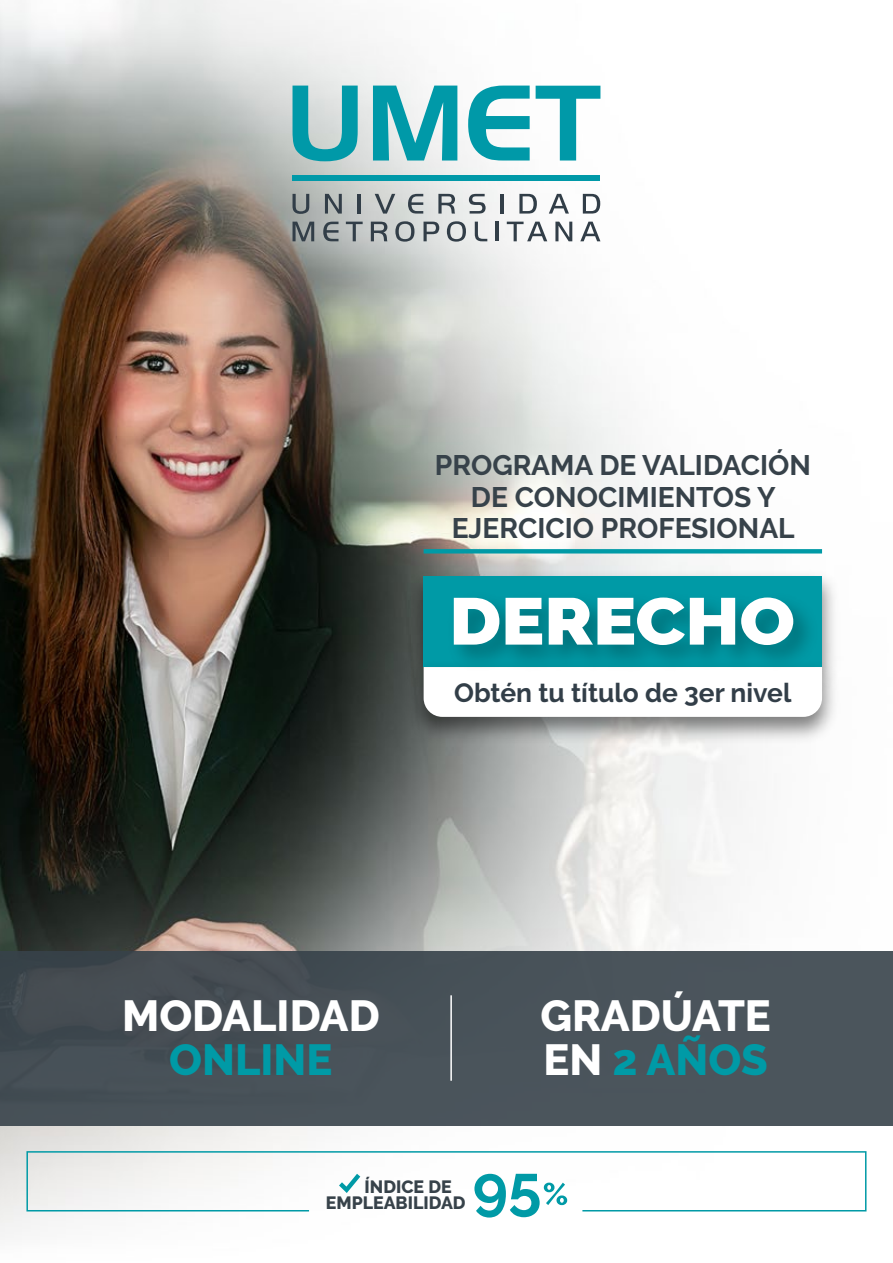
<style>
.page{position:relative;width:893px;height:1263px;background:#fff}
.page>*{position:absolute;margin:0;border:0;box-sizing:border-box;transform-origin:0 0}
.t1{font:900 66px "Raleway";color:#fff;scale:1.1 1}
.t2{font:700 60.3px "Raleway";color:#009aa6}
.t3{font:800 43.35px/43.5px "Raleway";color:#fff}
.t4{font:800 43.35px "Raleway";color:#009aa6}
.t5{font:700 28.2px/31.5px "Raleway";color:#37424a;text-align:center}
.t6{font:700 26.4px "Raleway";color:#323e48}
.t7{font:800 17.7px "Raleway";color:#37424a}
.s1{color:#009aa6}
</style>
<div class="page">
<img style="left:0;top:0;width:893px;height:1237px">
<svg style="left:292px;top:86px;width:66px;height:75px;background:#67b8bf"></svg>
<svg style="left:373px;top:86px;width:84px;height:75px"></svg>
<svg style="left:468px;top:86px;width:62px;height:75px"></svg>
<svg style="left:536px;top:86px;width:64px;height:75px"></svg>
<div style="left:292px;top:175px;width:308px;height:5px;background:#0099a8"></div>
<svg style="left:292px;top:194px;width:17px;height:20px"></svg>
<svg style="left:325px;top:194px;width:17px;height:20px"></svg>
<hr style="left:358px;top:194px;width:3px;height:20px;background:#323e48">
<svg style="left:375px;top:194px;width:20px;height:20px"></svg>
<svg style="left:408px;top:194px;width:15px;height:20px"></svg>
<svg style="left:438px;top:194px;width:17px;height:20px"></svg>
<svg style="left:469px;top:194px;width:17px;height:20px"></svg>
<hr style="left:500px;top:194px;width:4px;height:20px;background:#323e48">
<svg style="left:519px;top:194px;width:18px;height:20px"></svg>
<svg style="left:549px;top:194px;width:20px;height:20px"></svg>
<svg style="left:583px;top:194px;width:17px;height:20px"></svg>
<svg style="left:292px;top:222px;width:22px;height:19px"></svg>
<svg style="left:323px;top:222px;width:15px;height:19px"></svg>
<svg style="left:346px;top:222px;width:17px;height:19px"></svg>
<svg style="left:371px;top:222px;width:16px;height:19px"></svg>
<svg style="left:395px;top:221px;width:19px;height:21px"></svg>
<svg style="left:423px;top:222px;width:16px;height:19px"></svg>
<svg style="left:447px;top:221px;width:19px;height:21px"></svg>
<svg style="left:475px;top:222px;width:12px;height:19px"></svg>
<hr style="left:495px;top:222px;width:4px;height:19px;background:#323e48">
<svg style="left:507px;top:222px;width:40px;height:19px"></svg>
<svg style="left:555px;top:222px;width:17px;height:19px"></svg>
<svg style="left:580px;top:222px;width:20px;height:19px"></svg>
<img style="left:400px;top:564px;width:445px;height:90px">
<div style="left:424px;top:576px;width:398px;height:91px;background:#009aa6"></div>
<img style="left:400px;top:654px;width:445px;height:96px">
<svg style="left:424px;top:667px;width:398px;height:50px"></svg>
<svg style="left:424px;top:549px;width:398px;height:4px;background:#069ba7"></svg>
<img style="left:436px;top:576px;width:393px;height:118px">
<svg style="left:26px;top:1150px;width:841px;height:62px"></svg>
<svg style="left:544px;top:1182px;width:23px;height:23px"></svg>
<svg style="left:339px;top:1174px;width:21px;height:19px"></svg>
<div style="left:0;top:951px;width:893px;height:174px;background:#49535a"></div>
<hr style="left:450px;top:995px;width:2px;height:86px;background:#fff">
<p class="t5" style="left:435px;top:450px;width:378px">PROGRAMA DE VALIDACIÓN<br>DE CONOCIMIENTOS Y<br>EJERCICIO PROFESIONAL</p>
<h1 class="t1" style="left:449px;top:583px;width:316px">DERECHO</h1>
<p class="t6" style="left:454px;top:677px;width:339px">Obtén tu título de 3er nivel</p>
<h3 class="t3" style="left:122px;top:994px;width:259px">MODALIDAD</h3>
<h3 class="t4" style="left:169px;top:1035px;width:165px">ONLINE</h3>
<h3 class="t3" style="left:540px;top:994px;width:232px">GRADÚATE<br>EN <span class="s1">2 AÑOS</span></h3>
<p class="t7" style="left:365px;top:1176px;width:89px">ÍNDICE DE</p>
<h2 class="t2" style="left:472px;top:1152px;width:70px">95</h2>
<p class="t7" style="left:326px;top:1193px;width:141px">EMPLEABILIDAD</p>
</div>
